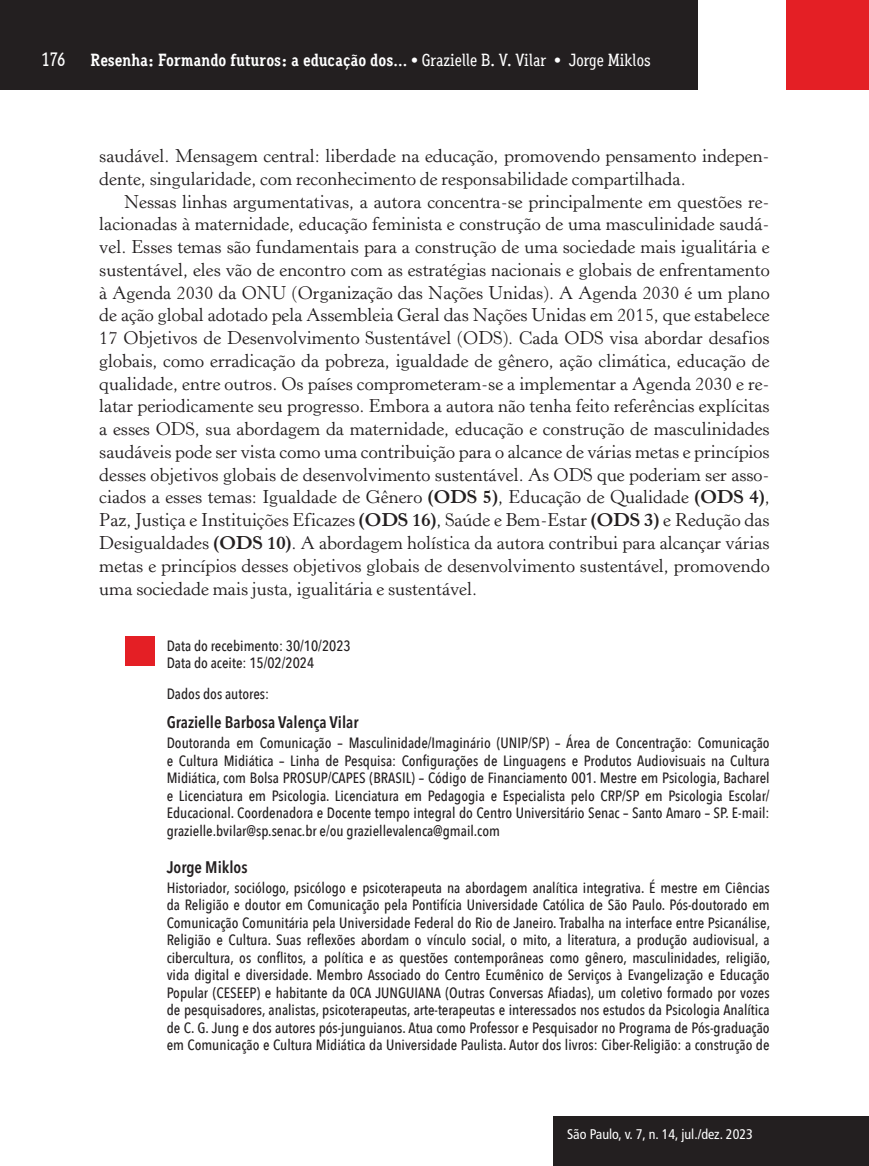
<style>
.page{position:relative;width:869px;height:1166px;background:#fff}
.page>*{position:absolute;margin:0;border:0;box-sizing:border-box;transform-origin:0 0}
.t1{font:500 19.25px "Aaux Office";color:#fff}
.t2{font:18.38px/22.8px "Horley Old Style";color:#231f20}
.t3{font:700 17.5px "Aaux Office";color:#fff}
.t4{font:600 condensed 16.62px "Avenir Next LT Pro";color:#231f20}
.t5{font:500 14.88px/17.5px "Avenir Next Condensed";color:#231f20;text-align:justify}
.t6{font:condensed 14px "Frutiger LT Std";color:#fff}
.s1{font-weight:500}
.s2{font-weight:700}
</style>
<div class="page">
<div style="left:785px;top:0;width:83px;height:90px;background:#e41f25"></div>
<div style="left:0;top:0;width:697px;height:89px;background:#231f20"></div>
<div style="left:553px;top:1116px;width:314px;height:50px;background:#231f20"></div>
<div style="left:125px;top:636px;width:30px;height:30px;background:#e41f25"></div>
<p class="t1" style="left:42px;top:48px;width:26px">176</p>
<p class="t3" style="left:91px;top:49px;width:561px">Resenha: Formando futuros: a educação dos... <span class="s1">• Grazielle B. V. Vilar • Jorge Miklos</span></p>
<p class="t2" style="left:99px;top:145px;width:671px">saudável. Mensagem central: liberdade na educação, promovendo pensamento indepen&shy;dente, singularidade, com reconhecimento de responsabilidade compartilhada.</p>
<p class="t2" style="left:99px;top:191px;width:671px;text-align:justify;text-indent:25px">Nessas linhas argumentativas, a autora concentra-se principalmente em questões re&shy;lacionadas à maternidade, educação feminista e construção de uma masculinidade saudá&shy;vel. Esses temas são fundamentais para a construção de uma sociedade mais igualitária e sustentável, eles vão de encontro com as estratégias nacionais e globais de enfrentamento à Agenda 2030 da ONU (Organização das Nações Unidas). A Agenda 2030 é um plano de ação global adotado pela Assembleia Geral das Nações Unidas em 2015, que estabelece 17 Objetivos de Desenvolvimento Sustentável (ODS). Cada ODS visa abordar desafios globais, como erradicação da pobreza, igualdade de gênero, ação climática, educação de qualidade, entre outros. Os países comprometeram-se a implementar a Agenda 2030 e re&shy;latar periodicamente seu progresso. Embora a autora não tenha feito referências explícitas a esses ODS, sua abordagem da maternidade, educação e construção de masculinidades saudáveis pode ser vista como uma contribuição para o alcance de várias metas e princípios desses objetivos globais de desenvolvimento sustentável. As ODS que poderiam ser asso&shy;ciados a esses temas: Igualdade de Gênero <span class="s2">(ODS 5)</span>, Educação de Qualidade <span class="s2">(ODS 4)</span>, Paz, Justiça e Instituições Eficazes <span class="s2">(ODS 16)</span>, Saúde e Bem-Estar <span class="s2">(ODS 3)</span> e Redução das Desigualdades <span class="s2">(ODS 10)</span>. A abordagem holística da autora contribui para alcançar várias metas e princípios desses objetivos globais de desenvolvimento sustentável, promovendo uma sociedade mais justa, igualitária e sustentável.</p>
<p class="t5" style="left:167px;top:637px;width:185px">Data do recebimento: 30/10/2023<br>Data do aceite: 15/02/2024</p>
<p class="t5" style="left:167px;top:685px;width:104px">Dados dos autores:</p>
<p class="t4" style="left:167px;top:712px;width:193px">Grazielle Barbosa Valença Vilar</p>
<p class="t5" style="left:167px;top:734px;width:604px">Doutoranda em Comunicação – Masculinidade/Imaginário (UNIP/SP) – Área de Concentração: Comunicação e Cultura Midiática – Linha de Pesquisa: Configurações de Linguagens e Produtos Audiovisuais na Cultura Midiática, com Bolsa PROSUP/CAPES (BRASIL) – Código de Financiamento 001. Mestre em Psicologia, Bacharel e Licenciatura em Psicologia. Licenciatura em Pedagogia e Especialista pelo CRP/SP em Psicologia Escolar/ Educacional. Coordenadora e Docente tempo integral do Centro Universitário Senac – Santo Amaro – SP. E-mail: grazielle.bvilar@sp.senac.br e/ou graziellevalenca@gmail.com</p>
<p class="t4" style="left:167px;top:857px;width:82px">Jorge Miklos</p>
<p class="t5" style="left:167px;top:878px;width:604px">Historiador, sociólogo, psicólogo e psicoterapeuta na abordagem analítica integrativa. É mestre em Ciências da Religião e doutor em Comunicação pela Pontifícia Universidade Católica de São Paulo. Pós-doutorado em Comunicação Comunitária pela Universidade Federal do Rio de Janeiro. Trabalha na interface entre Psicanálise, Religião e Cultura. Suas reflexões abordam o vínculo social, o mito, a literatura, a produção audiovisual, a cibercultura, os conflitos, a política e as questões contemporâneas como gênero, masculinidades, religião, vida digital e diversidade. Membro Associado do Centro Ecumênico de Serviços à Evangelização e Educação Popular (CESEEP) e habitante da 0CA JUNGUIANA (Outras Conversas Afiadas), um coletivo formado por vozes de pesquisadores, analistas, psicoterapeutas, arte-terapeutas e interessados nos estudos da Psicologia Analítica de C. G. Jung e dos autores pós-junguianos. Atua como Professor e Pesquisador no Programa de Pós-graduação em Comunicação e Cultura Midiática da Universidade Paulista. Autor dos livros: Ciber-Religião: a construção de</p>
<p class="t6" style="left:567px;top:1126px;width:187px">São Paulo, v. 7, n. 14, jul./dez. 2023</p>
</div>
